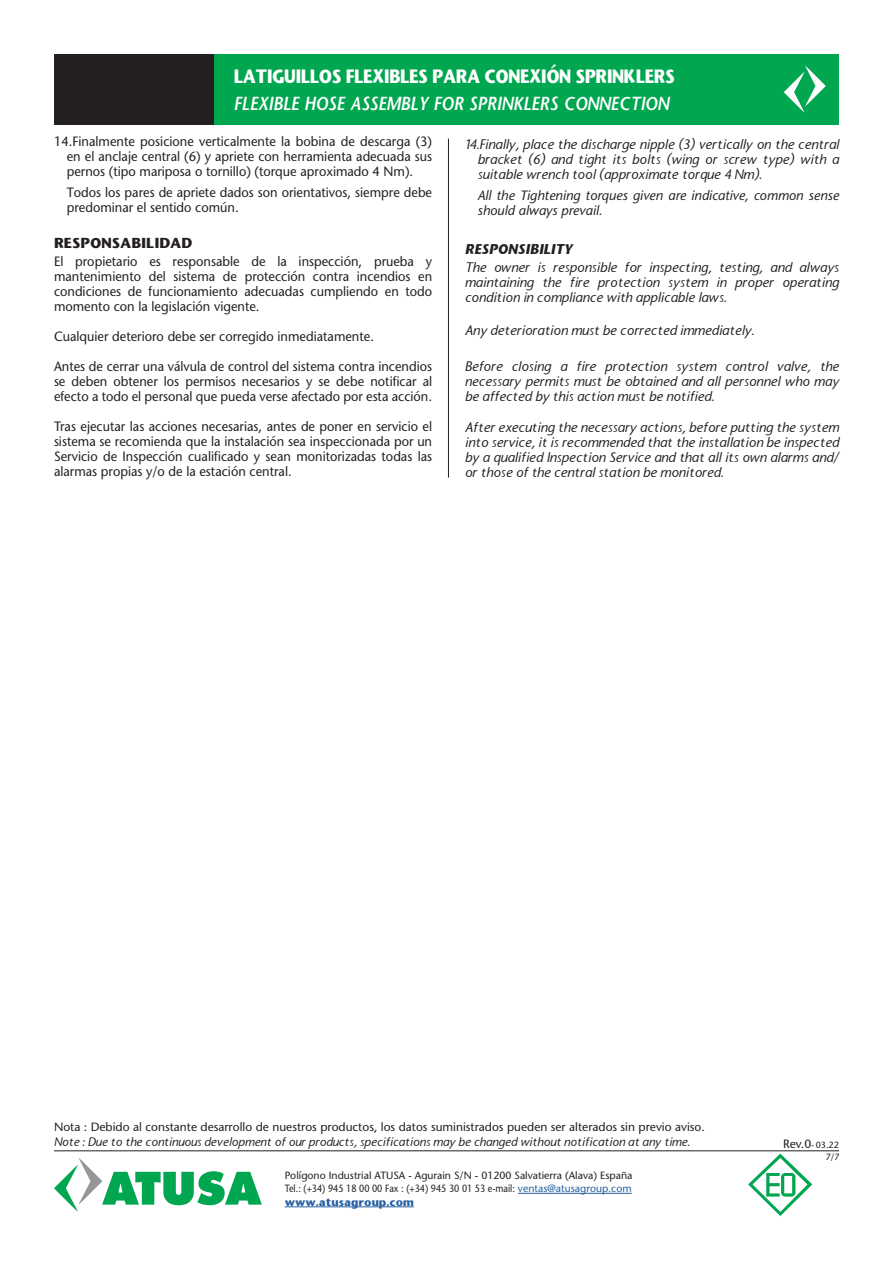
<style>
.page{position:relative;width:893px;height:1263px;background:#fff}
.page>*{position:absolute;margin:0;border:0;box-sizing:border-box;transform-origin:0 0}
.t1{font:italic 18px "Stone Sans Semi Boold";color:#fff;scale:.9 1}
.t2{font:700 18px "Stone Sans";letter-spacing:-.03em;color:#fff;scale:.88 1}
.t3{font:500 13.5px/15px "Stone Sans Std";color:#241f1f;text-align:justify;scale:.95 1}
.t4{font:italic 500 13.5px/15px "Stone Sans";color:#241f1f;text-align:justify}
.t5{font:italic 500 13.5px/15px "Stone Sans Std";color:#241f1f}
.t6{font:700 13.5px "Stone Sans";color:#241f1f}
.t7{font:italic 700 13.5px "Stone Sans";color:#241f1f}
.t8{font:500 12px "Stone Sans Std";color:#241f1f}
.t9{font:italic 500 12px "Stone Sans";color:#241f1f}
.t10{font:500 10.5px/13.5px "Stone Sans Std";color:#241f1f}
.t11{font:700 10.5px "Stone Sans";color:#255fa0}
.t12{font:500 9px/12.3px "Stone Sans Std";color:#241f1f;text-align:right}
.s1{font-size:12px}
.s2{color:#255fa0}
</style>
<div class="page">
<div style="left:54px;top:54px;width:227px;height:70px;background:#241f1f"></div>
<div style="left:214px;top:54px;width:625px;height:70px;background:#00a650"></div>
<hr style="left:54px;top:1150px;width:785px;height:1px;background:#241f1f">
<svg style="left:54px;top:1158px;width:208px;height:54px"></svg>
<hr style="left:518px;top:1193px;width:114px;height:1px;background:#255fa0">
<hr style="left:285px;top:1206px;width:129px;height:1px;background:#255fa0">
<svg style="left:784px;top:65px;width:42px;height:48px"></svg>
<hr style="left:448px;top:139px;width:1px;height:338px;background:#241f1f">
<svg style="left:748px;top:1153px;width:64px;height:63px"></svg>
<h1 class="t2" style="left:234px;top:64px;width:503px">LATIGUILLOS FLEXIBLES PARA CONEXIÓN SPRINKLERS</h1>
<h1 class="t1" style="left:234px;top:92px;width:485px">FLEXIBLE HOSE ASSEMBLY FOR SPRINKLERS CONNECTION</h1>
<p class="t3" style="left:67px;top:134px;width:386px;text-indent:-13px">14.Finalmente posicione verticalmente la bobina de descarga (3) en el anclaje central (6) y apriete con herramienta adecuada sus pernos (tipo mariposa o tornillo) (torque aproximado 4 Nm).</p>
<p class="t3" style="left:67px;top:185px;width:386px">Todos los pares de apriete dados son orientativos, siempre debe predominar el sentido común.</p>
<p class="t6" style="left:54px;top:234px;width:140px">RESPONSABILIDAD</p>
<p class="t3" style="left:54px;top:254px;width:400px">El propietario es responsable de la inspección, prueba y mantenimiento del sistema de protección contra incendios en condiciones de funcionamiento adecuadas cumpliendo en todo momento con la legislación vigente.</p>
<p class="t3" style="left:54px;top:329px;width:338px">Cualquier deterioro debe ser corregido inmediatamente.</p>
<p class="t3" style="left:54px;top:359px;width:400px">Antes de cerrar una válvula de control del sistema contra incendios se deben obtener los permisos necesarios y se debe notificar al efecto a todo el personal que pueda verse afectado por esta acción.</p>
<p class="t3" style="left:54px;top:419px;width:400px">Tras ejecutar las acciones necesarias, antes de poner en servicio el sistema se recomienda que la instalación sea inspeccionada por un Servicio de Inspección cualificado y sean monitorizadas todas las alarmas propias y/o de la estación central.</p>
<p class="t4" style="left:477px;top:137px;width:363px;text-indent:-13px">14.Finally, place the discharge nipple (3) vertically on the central bracket (6) and tight its bolts (wing or screw type) with a suitable wrench tool (approximate torque 4 Nm).</p>
<p class="t5" style="left:477px;top:188px;width:363px">All the Tightening torques given are indicative, common sense should always prevail.</p>
<p class="t7" style="left:465px;top:241px;width:109px">RESPONSIBILITY</p>
<p class="t4" style="left:465px;top:260px;width:376px">The owner is responsible for inspecting, testing, and always maintaining the fire protection system in proper operating condition in compliance with applicable laws.</p>
<p class="t4" style="left:465px;top:323px;width:291px">Any deterioration must be corrected immediately.</p>
<p class="t4" style="left:465px;top:359px;width:376px">Before closing a fire protection system control valve, the necessary permits must be obtained and all personnel who may be affected by this action must be notified.</p>
<p class="t4" style="left:465px;top:419px;width:376px">After executing the necessary actions, before putting the system into service, it is recommended that the installation be inspected by a qualified Inspection Service and that all its own alarms and/ or those of the central station be monitored.</p>
<p class="t8" style="left:54px;top:1119px;width:652px">Nota : Debido al constante desarrollo de nuestros productos, los datos suministrados pueden ser alterados sin previo aviso.</p>
<p class="t9" style="left:54px;top:1134px;width:637px">Note : Due to the continuous development of our products, specifications may be changed without notification at any time.</p>
<p class="t12" style="left:783px;top:1139px;width:58px"><span class="s1">Rev.0</span>- 03.22<br>7/7</p>
<p class="t10" style="left:285px;top:1168px;width:349px">Polígono Industrial ATUSA - Agurain S/N - 01200 Salvatierra (Alava) España<br>Tel.: (+34) 945 18 00 00 Fax : (+34) 945 30 01 53 e-mail: <span class="s2">ventas@atusagroup.com</span></p>
<p class="t11" style="left:285px;top:1195px;width:131px">www.atusagroup.com</p>
</div>
